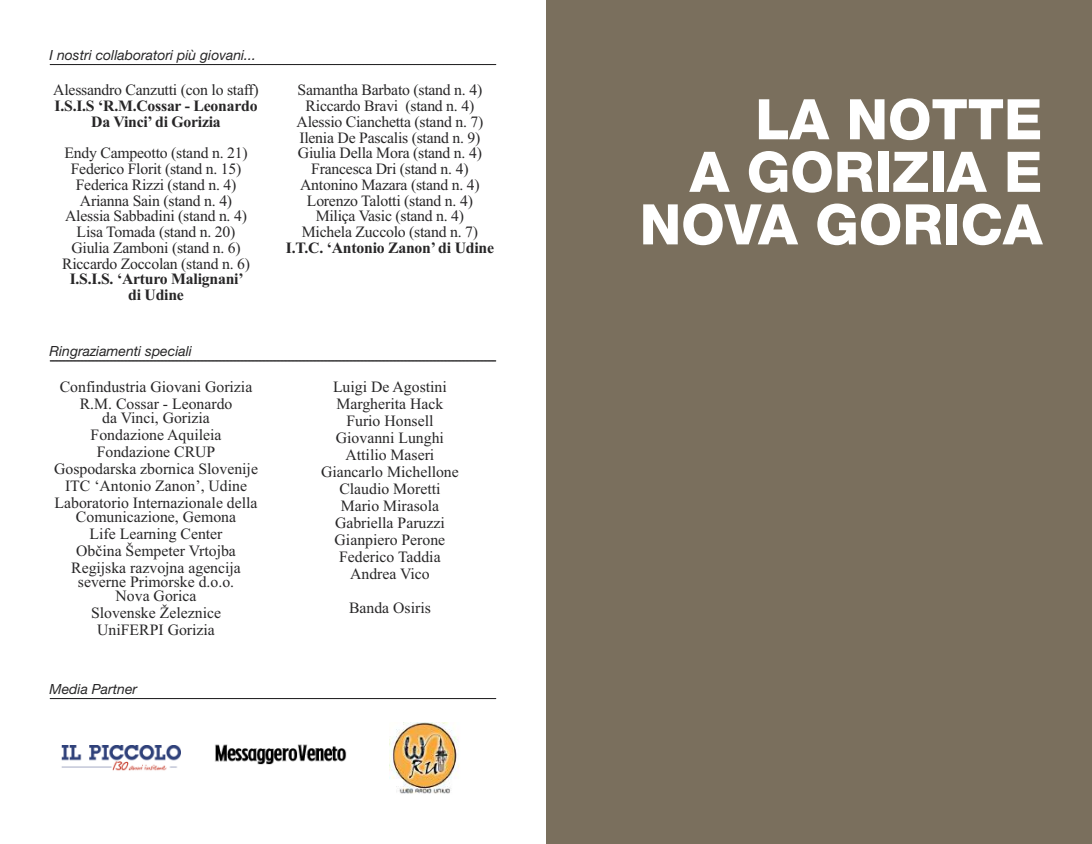
<style>
.page{position:relative;width:1092px;height:844px;background:#fff}
.page>*{position:absolute;margin:0;border:0;box-sizing:border-box;transform-origin:0 0}
.t1{font:800 56px/52.5px "Helvetica Neue";color:#fff;text-align:right}
.t2{font:15.75px/17px "Times New Roman";color:#272627;text-align:center}
.t3{font:700 15.75px/15.8px "Times New Roman";letter-spacing:-.015em;color:#272627;text-align:center}
.t4{font:italic 14px "Helvetica Neue";color:#272627}
</style>
<div class="page">
<div style="left:546px;top:0;width:545px;height:843px;background:#7a6f5d"></div>
<svg style="left:49px;top:64px;width:448px;height:1px"></svg>
<svg style="left:49px;top:698px;width:448px;height:1px"></svg>
<img style="left:389px;top:722px;width:71px;height:72px">
<img style="left:61px;top:745px;width:120px;height:26px">
<img style="left:215px;top:744px;width:132px;height:20px">
<svg style="left:49px;top:360px;width:448px;height:2px"></svg>
<p class="t4" style="left:50px;top:50px;width:208px">I nostri collaboratori più giovani...</p>
<p class="t2" style="left:53px;top:81px;width:207px">Alessandro Canzutti (con lo staff)</p>
<p class="t3" style="left:55px;top:98px;width:204px">I.S.I.S ‘R.M.Cossar - Leonardo<br>Da Vinci’ di Gorizia</p>
<p class="t2" style="left:62px;top:145px;width:189px;line-height:15.8px">Endy Campeotto (stand n. 21)<br>Federico Florit (stand n. 15)<br>Federica Rizzi (stand n. 4)<br>Arianna Sain (stand n. 4)<br>Alessia Sabbadini (stand n. 4)<br>Lisa Tomada (stand n. 20)<br>Giulia Zamboni (stand n. 6)<br>Riccardo Zoccolan (stand n. 6)</p>
<p class="t3" style="left:70px;top:271px;width:175px">I.S.I.S. ‘Arturo Malignani’ di Udine</p>
<p class="t4" style="left:50px;top:346px;width:144px">Ringraziamenti speciali</p>
<p class="t2" style="left:60px;top:377px;width:194px">Confindustria Giovani Gorizia<br>R.M. Cossar - Leonardo</p>
<p class="t2" style="left:54px;top:408px;width:205px">da Vinci, Gorizia<br>Fondazione Aquileia<br>Fondazione CRUP<br>Gospodarska zbornica Slovenije<br>ITC ‘Antonio Zanon’, Udine<br>Laboratorio Internazionale della</p>
<p class="t2" style="left:71px;top:507px;width:171px">Comunicazione, Gemona<br>Life Learning Center<br>Občina Šempeter Vrtojba<br>Regijska razvojna agencija</p>
<p class="t2" style="left:78px;top:574px;width:158px;line-height:14px">severne Primorske d.o.o.<br>Nova Gorica</p>
<p class="t2" style="left:91px;top:603px;width:131px">Slovenske Železnice<br>UniFERPI Gorizia</p>
<p class="t4" style="left:50px;top:683px;width:89px">Media Partner</p>
<p class="t2" style="left:296px;top:82px;width:188px;line-height:15.8px">Samantha Barbato (stand n. 4)<br>Riccardo Bravi (stand n. 4)<br>Alessio Cianchetta (stand n. 7)<br>Ilenia De Pascalis (stand n. 9)<br>Giulia Della Mora (stand n. 4)<br>Francesca Dri (stand n. 4)<br>Antonino Mazara (stand n. 4)<br>Lorenzo Talotti (stand n. 4)<br>Miliça Vasic (stand n. 4)<br>Michela Zuccolo (stand n. 7)</p>
<p class="t3" style="left:286px;top:239px;width:210px">I.T.C. ‘Antonio Zanon’ di Udine</p>
<p class="t2" style="left:321px;top:377px;width:139px">Luigi De Agostini<br>Margherita Hack<br>Furio Honsell<br>Giovanni Lunghi<br>Attilio Maseri<br>Giancarlo Michellone<br>Claudio Moretti<br>Mario Mirasola<br>Gabriella Paruzzi<br>Gianpiero Perone<br>Federico Taddia<br>Andrea Vico</p>
<p class="t2" style="left:349px;top:598px;width:83px">Banda Osiris</p>
<h1 class="t1" style="left:639px;top:98px;width:404px">LA NOTTE<br>A GORIZIA E<br>NOVA GORICA</h1>
</div>
